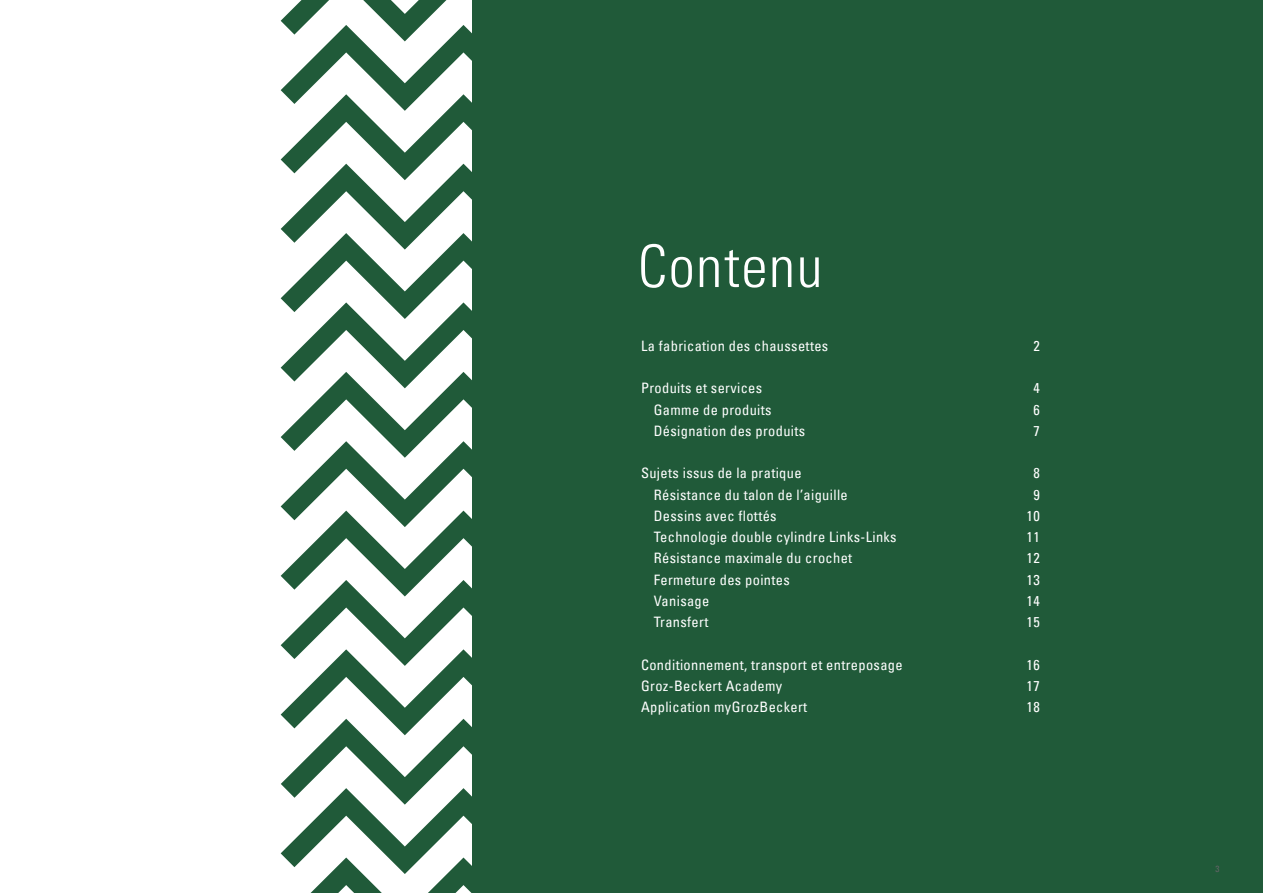
<style>
.page{position:relative;width:1263px;height:893px;background:#fff}
.page>*{position:absolute;margin:0;border:0;box-sizing:border-box;transform-origin:0 0}
.t1{font:58.65px "Univers Com 47 Light Cond";letter-spacing:.025em;color:#fff}
.t2{font:condensed 14.4px "Univers Com 57";letter-spacing:.025em;color:#fff}
.t3{font:condensed 9px "Univers Com 57";color:#636466}
</style>
<div class="page">
<div style="left:472px;top:0;width:791px;height:893px;background:#205a39"></div>
<svg style="left:281px;top:0;width:191px;height:893px"></svg>
<h1 class="t1" style="left:638px;top:231px;width:186px">Contenu</h1>
<p class="t2" style="left:641px;top:337px;width:189px">La fabrication des chaussettes</p>
<p class="t2" style="left:1033px;top:337px;width:8px">2</p>
<p class="t2" style="left:641px;top:379px;width:123px">Produits et services</p>
<p class="t2" style="left:1033px;top:379px;width:8px">4</p>
<p class="t2" style="left:654px;top:400px;width:119px">Gamme de produits</p>
<p class="t2" style="left:1033px;top:400px;width:8px">6</p>
<p class="t2" style="left:654px;top:422px;width:153px">Désignation des produits</p>
<p class="t2" style="left:1033px;top:422px;width:8px">7</p>
<p class="t2" style="left:641px;top:464px;width:162px">Sujets issus de la pratique</p>
<p class="t2" style="left:1033px;top:464px;width:8px">8</p>
<p class="t2" style="left:654px;top:485px;width:195px">Résistance du talon de l’aiguille</p>
<p class="t2" style="left:1033px;top:485px;width:8px">9</p>
<p class="t2" style="left:654px;top:507px;width:124px">Dessins avec flottés</p>
<p class="t2" style="left:1026px;top:507px;width:15px">10</p>
<p class="t2" style="left:654px;top:528px;width:244px">Technologie double cylindre Links-Links</p>
<p class="t2" style="left:1026px;top:528px;width:15px">11</p>
<p class="t2" style="left:654px;top:549px;width:200px">Résistance maximale du crochet</p>
<p class="t2" style="left:1026px;top:549px;width:15px">12</p>
<p class="t2" style="left:654px;top:570px;width:137px">Fermeture des pointes</p>
<p class="t2" style="left:1026px;top:570px;width:15px">13</p>
<p class="t2" style="left:654px;top:592px;width:57px">Vanisage</p>
<p class="t2" style="left:1026px;top:592px;width:15px">14</p>
<p class="t2" style="left:654px;top:613px;width:56px">Transfert</p>
<p class="t2" style="left:1026px;top:613px;width:15px">15</p>
<p class="t2" style="left:641px;top:655px;width:263px">Conditionnement, transport et entreposage</p>
<p class="t2" style="left:1026px;top:655px;width:15px">16</p>
<p class="t2" style="left:641px;top:677px;width:143px">Groz-Beckert Academy</p>
<p class="t2" style="left:1026px;top:677px;width:15px">17</p>
<p class="t2" style="left:641px;top:698px;width:168px">Application myGrozBeckert</p>
<p class="t2" style="left:1026px;top:698px;width:15px">18</p>
<p class="t3" style="left:1215px;top:863px;width:5px">3</p>
</div>
